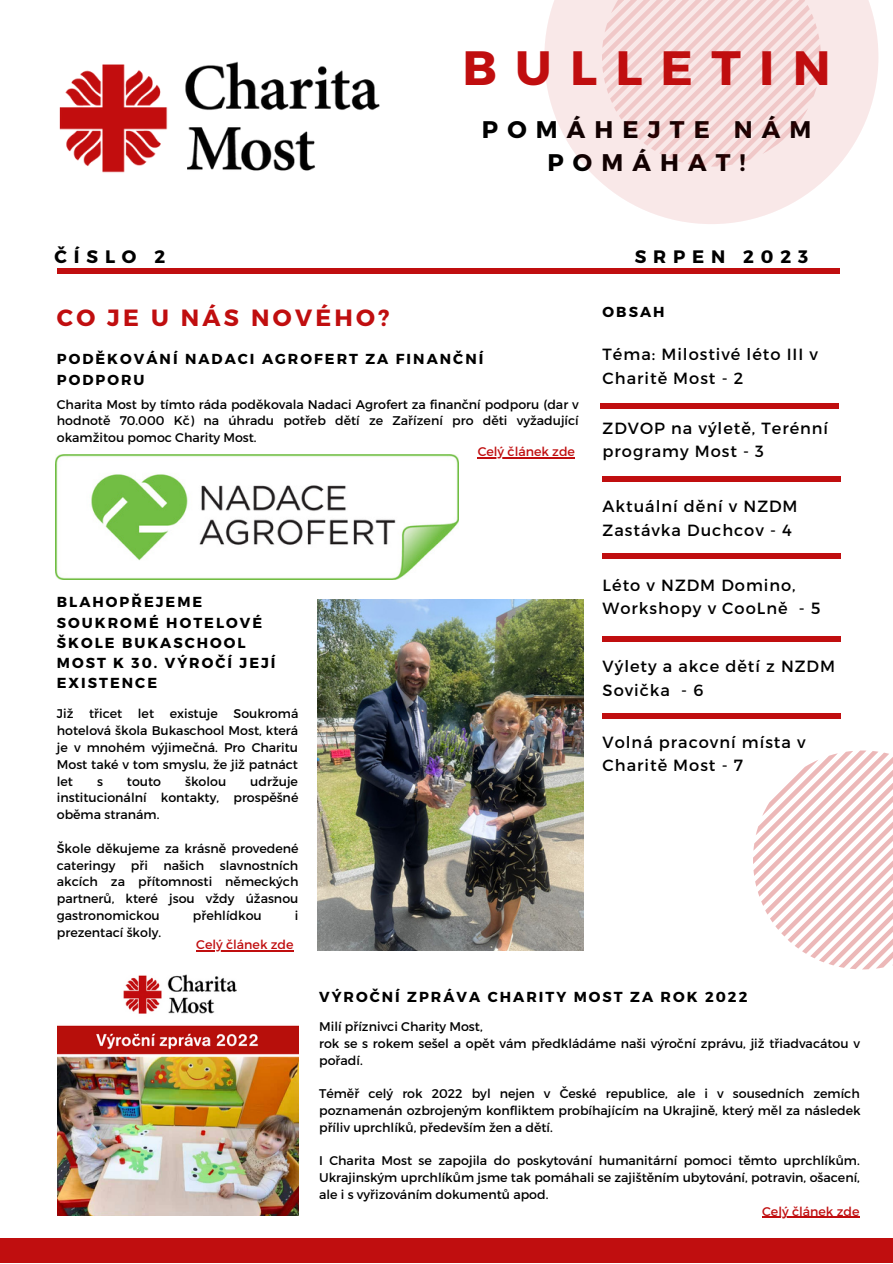
<style>
.page{position:relative;width:893px;height:1264px;background:#fff}
.page>*{position:absolute;margin:0;border:0;box-sizing:border-box;transform-origin:0 0}
.t1{font:700 48.15px "Montserrat";letter-spacing:.38em;color:#c00e0f}
.t2{font:700 24px/32.5px "Montserrat";letter-spacing:.38em;color:#000;text-align:center}
.t3{font:700 23.4px "Montserrat";letter-spacing:.14em;color:#c00e0f}
.t4{font:700 18px "Montserrat";letter-spacing:.38em;color:#000}
.t5{font:16.2px/23.5px "Montserrat";letter-spacing:.06em;color:#000}
.t6{font:700 14.55px/20.2px "Montserrat";letter-spacing:.14em;color:#000}
.t7{font:12.6px/16.8px "Montserrat";color:#000;text-align:justify}
.t8{font:12.6px "Montserrat";color:#c00e0f}
</style>
<div class="page">
<svg style="left:753px;top:750px;width:139px;height:219px"></svg>
<img style="left:317px;top:599px;width:266px;height:351px">
<svg style="left:544px;top:0;width:334px;height:224px;fill:#f9e8e8"></svg>
<svg style="left:602px;top:0;width:218px;height:167px;background:#f5dada"></svg>
<div style="left:57px;top:268px;width:782px;height:5px;background:#c00e0f"></div>
<div style="left:0;top:1237px;width:892px;height:25px;background:#c00e0f"></div>
<div style="left:602px;top:476px;width:238px;height:5px;background:#c00e0f"></div>
<div style="left:602px;top:553px;width:239px;height:6px;background:#c00e0f"></div>
<div style="left:602px;top:636px;width:238px;height:6px;background:#c00e0f"></div>
<img style="left:59px;top:61px;width:321px;height:112px">
<img style="left:58px;top:974px;width:240px;height:241px">
<div style="left:600px;top:403px;width:239px;height:6px;background:#c00e0f"></div>
<hr style="left:477px;top:457px;width:98px;height:1px;background:#c00e0f">
<hr style="left:196px;top:950px;width:97px;height:1px;background:#c00e0f">
<hr style="left:762px;top:1216px;width:97px;height:1px;background:#c00e0f">
<img style="left:56px;top:455px;width:402px;height:125px">
<div style="left:602px;top:713px;width:239px;height:6px;background:#c00e0f"></div>
<p class="t1" style="left:462px;top:37px;width:369px">BULLETIN</p>
<p class="t2" style="left:482px;top:112px;width:331px">POMÁHEJTE NÁM<br>POMÁHAT!</p>
<p class="t4" style="left:55px;top:245px;width:112px">ČÍSLO 2</p>
<p class="t4" style="left:634px;top:245px;width:175px">SRPEN 2023</p>
<p class="t3" style="left:57px;top:302px;width:334px">CO JE U NÁS NOVÉHO?</p>
<p class="t6" style="left:57px;top:348px;width:428px">PODĚKOVÁNÍ NADACI AGROFERT ZA FINANČNÍ<br>PODPORU</p>
<p class="t6" style="left:602px;top:301px;width:63px">OBSAH</p>
<p class="t5" style="left:602px;top:342px;width:217px">Téma: Milostivé léto III v<br>Charitě Most - 2</p>
<p class="t5" style="left:602px;top:415px;width:227px">ZDVOP na výletě, Terénní</p>
<p class="t7" style="left:57px;top:395px;width:523px">Charita Most by tímto ráda poděkovala Nadaci Agrofert za finanční podporu (dar v hodnotě 70.000 Kč) na úhradu potřeb dětí ze Zařízení pro děti vyžadující okamžitou pomoc Charity Most.</p>
<p class="t8" style="left:477px;top:443px;width:99px">Celý článek zde</p>
<p class="t5" style="left:602px;top:439px;width:163px">programy Most - 3</p>
<p class="t6" style="left:57px;top:591px;width:220px">BLAHOPŘEJEME<br>SOUKROMÉ HOTELOVÉ<br>ŠKOLE BUKASCHOOL<br>MOST K 30. VÝROČÍ JEJÍ<br>EXISTENCE</p>
<p class="t7" style="left:57px;top:705px;width:243px">Již třicet let existuje Soukromá hotelová škola Bukaschool Most, která je v mnohém výjimečná. Pro Charitu Most také v tom smyslu, že již patnáct let</p>
<p class="t7" style="left:57px;top:772px;width:243px;text-indent:193px">udržuje institucionální kontakty, prospěšné oběma stranám.</p>
<p class="t7" style="left:57px;top:839px;width:243px">Škole děkujeme za krásně provedené cateringy při našich slavnostních akcích za přítomnosti německých partnerů, které jsou vždy úžasnou gastronomickou</p>
<p class="t7" style="left:97px;top:772px;width:7px">s</p>
<p class="t7" style="left:127px;top:772px;width:36px">touto</p>
<p class="t7" style="left:185px;top:772px;width:43px">školou</p>
<p class="t7" style="left:193px;top:906px;width:70px">přehlídkou</p>
<p class="t7" style="left:295px;top:906px;width:5px">i</p>
<p class="t7" style="left:57px;top:923px;width:106px">prezentací školy.</p>
<p class="t8" style="left:196px;top:936px;width:99px">Celý článek zde</p>
<p class="t5" style="left:602px;top:493px;width:196px">Aktuální dění v NZDM<br>Zastávka Duchcov - 4</p>
<p class="t5" style="left:602px;top:572px;width:219px">Léto v NZDM Domino,<br>Workshopy v CooLně - 5</p>
<p class="t5" style="left:602px;top:654px;width:234px">Výlety a akce dětí z NZDM<br>Sovička - 6</p>
<p class="t5" style="left:602px;top:729px;width:204px">Volná pracovní místa v<br>Charitě Most - 7</p>
<p class="t6" style="left:319px;top:985px;width:429px">VÝROČNÍ ZPRÁVA CHARITY MOST ZA ROK 2022</p>
<p class="t7" style="left:319px;top:1017px;width:165px">Milí příznivci Charity Most,</p>
<p class="t7" style="left:319px;top:1034px;width:542px">rok se s rokem sešel a opět vám předkládáme naši výroční zprávu, již třiadvacátou v pořadí.</p>
<p class="t7" style="left:319px;top:1084px;width:543px">Téměř celý rok 2022 byl nejen v České republice, ale i v sousedních zemích poznamenán ozbrojeným konfliktem probíhajícím na Ukrajině, který měl za následek příliv uprchlíků, především žen a dětí.</p>
<p class="t7" style="left:319px;top:1151px;width:542px">I Charita Most se zapojila do poskytování humanitární pomoci těmto uprchlíkům.<br>Ukrajinským uprchlíkům jsme tak pomáhali se zajištěním ubytování, potravin, ošacení, ale i s vyřizováním dokumentů apod.</p>
<p class="t8" style="left:762px;top:1203px;width:99px">Celý článek zde</p>
</div>
